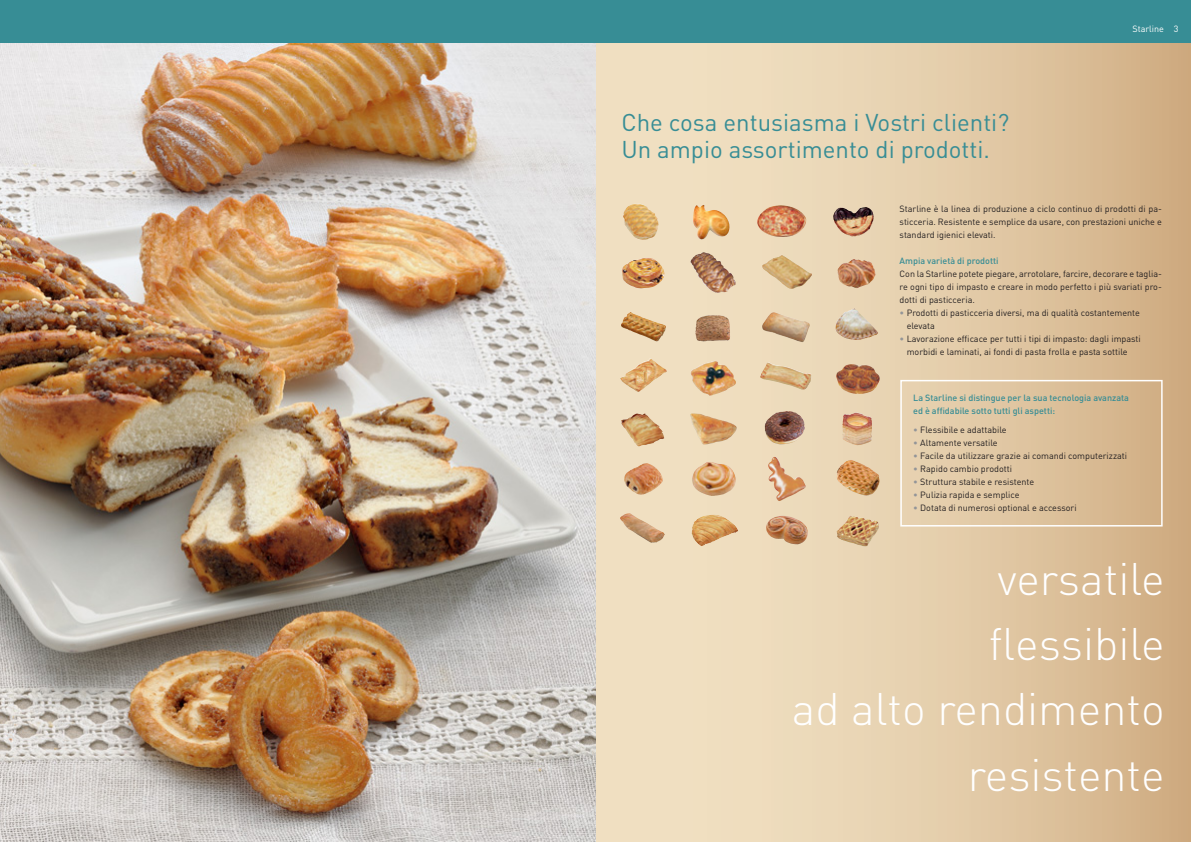
<style>
.page{position:relative;width:1191px;height:842px;background:#fff}
.page>*{position:absolute;margin:0;border:0;box-sizing:border-box;transform-origin:0 0}
.t1{font:300 45px/65px "DIN Pro";color:#fff;text-align:right}
.t2{font:24px/27px "DIN Pro";color:#378d95}
.t3{font:9px/13px "DIN Pro";color:#231f20;text-align:justify}
.t4{font:500 9px/13px "DIN Pro";color:#378d95}
.t5{font:9px "DIN Pro";color:#fff}
.s1{color:#939598}
</style>
<div class="page">
<svg style="left:595px;top:43px;width:596px;height:799px;background:#e4cdab"></svg>
<img style="left:0;top:43px;width:595px;height:799px">
<div style="left:0;top:0;width:1191px;height:43px;background:#378d95"></div>
<svg style="left:900px;top:380px;width:262px;height:146px;background:#dec39f"></svg>
<img style="left:623px;top:203px;width:35px;height:37px">
<img style="left:691px;top:514px;width:47px;height:32px">
<img style="left:757px;top:205px;width:48px;height:18px">
<img style="left:833px;top:207px;width:40px;height:30px">
<img style="left:690px;top:252px;width:45px;height:41px">
<img style="left:690px;top:361px;width:46px;height:35px">
<img style="left:846px;top:259px;width:29px;height:29px">
<img style="left:620px;top:311px;width:46px;height:31px">
<img style="left:695px;top:315px;width:19px;height:25px">
<img style="left:762px;top:312px;width:48px;height:30px">
<img style="left:620px;top:358px;width:46px;height:34px">
<img style="left:762px;top:255px;width:46px;height:34px">
<img style="left:760px;top:362px;width:51px;height:28px">
<img style="left:836px;top:364px;width:43px;height:30px">
<img style="left:621px;top:423px;width:43px;height:23px">
<img style="left:689px;top:413px;width:48px;height:32px">
<img style="left:767px;top:411px;width:38px;height:33px">
<img style="left:624px;top:463px;width:39px;height:32px">
<img style="left:692px;top:462px;width:44px;height:34px">
<img style="left:768px;top:456px;width:38px;height:45px">
<img style="left:836px;top:460px;width:43px;height:36px">
<img style="left:620px;top:513px;width:45px;height:30px">
<img style="left:692px;top:204px;width:38px;height:36px">
<img style="left:766px;top:516px;width:41px;height:28px">
<img style="left:621px;top:258px;width:43px;height:30px">
<img style="left:836px;top:515px;width:43px;height:25px">
<img style="left:835px;top:308px;width:43px;height:32px">
<img style="left:842px;top:412px;width:30px;height:33px">
<h2 class="t2" style="left:621px;top:111px;width:389px">Che cosa entusiasma i Vostri clienti?<br>Un ampio assortimento di prodotti.</h2>
<p class="t5" style="left:1132px;top:26px;width:48px">Starline 3</p>
<p class="t5" style="left:1173px;top:26px;width:6px">5</p>
<p class="t3" style="left:899px;top:203px;width:264px">Starline è la linea di produzione a ciclo continuo di prodotti di pa&shy;sticceria. Resistente e semplice da usare, con prestazioni uniche e standard igienici elevati.</p>
<p class="t4" style="left:899px;top:255px;width:100px">Ampia varietà di prodotti</p>
<p class="t3" style="left:899px;top:268px;width:264px">Con la Starline potete piegare, arrotolare, farcire, decorare e taglia&shy;re ogni tipo di impasto e creare in modo perfetto i più svariati pro&shy;dotti di pasticceria.</p>
<p class="t3" style="left:906px;top:307px;width:235px;text-indent:-7px"><span class="s1">•</span> Prodotti di pasticceria diversi, ma di qualità costantemente elevata</p>
<p class="t3" style="left:906px;top:333px;width:236px;text-indent:-7px"><span class="s1">•</span> Lavorazione efficace per tutti i tipi di impasto: dagli impasti morbidi e laminati, ai fondi di pasta frolla e pasta sottile</p>
<p class="t4" style="left:913px;top:392px;width:217px">La Starline si distingue per la sua tecnologia avanzata ed è affidabile sotto tutti gli aspetti:</p>
<p class="t3" style="left:913px;top:424px;width:95px"><span class="s1">•</span> Flessibile e adattabile</p>
<p class="t3" style="left:913px;top:437px;width:86px"><span class="s1">•</span> Altamente versatile</p>
<p class="t3" style="left:913px;top:450px;width:215px"><span class="s1">•</span> Facile da utilizzare grazie ai comandi computerizzati</p>
<p class="t3" style="left:913px;top:463px;width:100px"><span class="s1">•</span> Rapido cambio prodotti</p>
<p class="t3" style="left:913px;top:476px;width:123px"><span class="s1">•</span> Struttura stabile e resistente</p>
<p class="t3" style="left:913px;top:489px;width:108px"><span class="s1">•</span> Pulizia rapida e semplice</p>
<p class="t3" style="left:913px;top:502px;width:165px"><span class="s1">•</span> Dotata di numerosi optional e accessori</p>
<h1 class="t1" style="left:791px;top:552px;width:374px">versatile<br>flessibile<br>ad alto rendimento resistente</h1>
</div>
